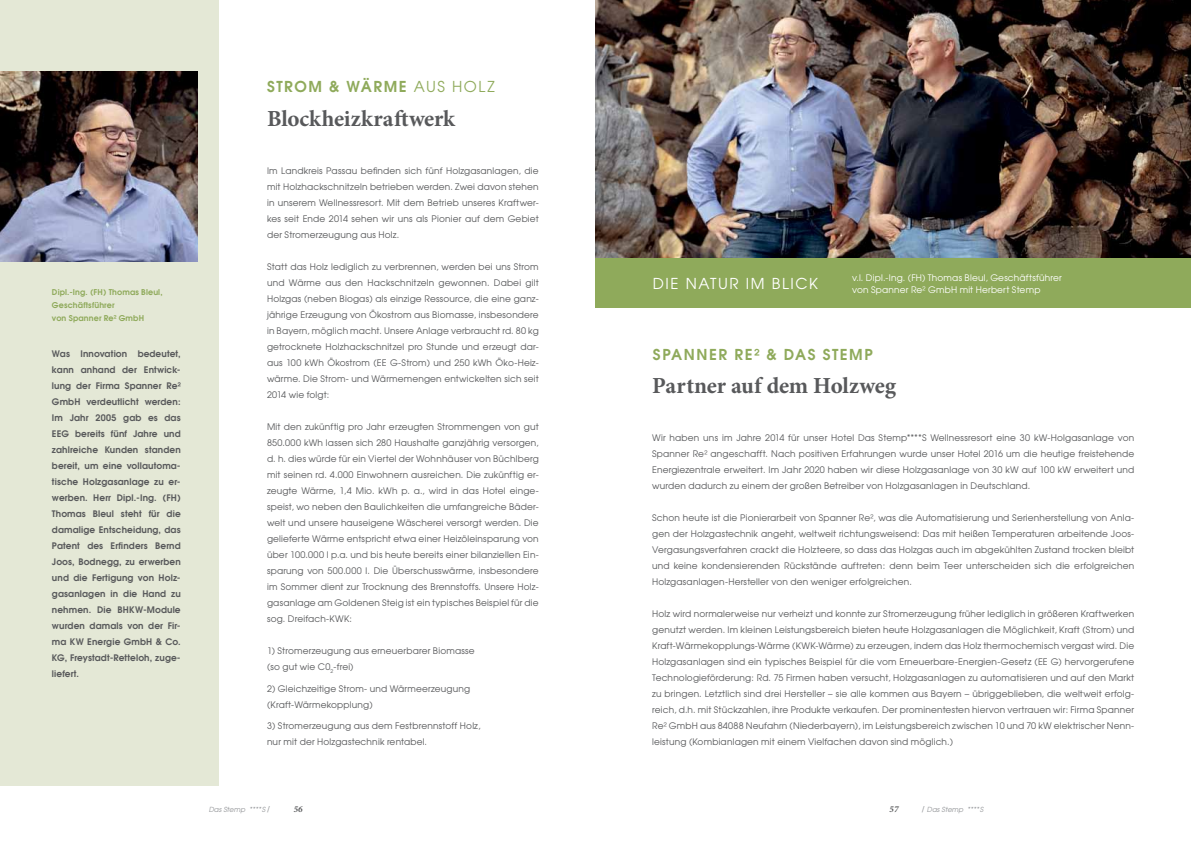
<style>
.page{position:relative;width:1191px;height:842px;background:#fff}
.page>*{position:absolute;margin:0;border:0;box-sizing:border-box;transform-origin:0 0}
.t1{font:700 23px "Minion Pro";letter-spacing:-.01em;color:#58595b}
.t2{font:600 15px "Avant Garde";letter-spacing:.105em;color:#8faa5b}
.t3{font:15px "Avant Garde";color:#fff}
.t4{font:9px/16px "Avant Garde";letter-spacing:.02em;color:#58595b;text-align:justify}
.t5{font:600 9px/16px "Avant Garde";letter-spacing:.01em;color:#58595b;text-align:justify}
.t6{font:9px/12px "Avant Garde";letter-spacing:.02em;color:#fff}
.t7{font:italic 700 9px "Minion Pro";color:#58595b}
.t8{font:600 8px/13px "Avant Garde";letter-spacing:.02em;color:#8faa5b}
.t9{font:italic 7px "Avant Garde";color:#939598}
.s1{font-weight:400}
.s2{font-family:"Minion Pro";font-weight:700;font-style:normal;font-size:9px}
</style>
<div class="page">
<div style="left:0;top:0;width:218px;height:785px;background:#e4e8d6"></div>
<img style="left:0;top:71px;width:198px;height:191px">
<img style="left:595px;top:0;width:596px;height:258px">
<div style="left:595px;top:258px;width:596px;height:50px;background:#8faa5b"></div>
<p class="t8" style="left:52px;top:286px;width:112px">Dipl.-Ing. (FH) Thomas Bleul,<br>Geschäftsführer<br>von Spanner Re² GmbH</p>
<p class="t5" style="left:52px;top:346px;width:130px">Was Innovation bedeutet, kann anhand der Entwick&shy;lung der Firma Spanner Re²<br>GmbH verdeutlicht werden:<br>Im Jahr 2005 gab es das EEG bereits fünf Jahre und zahlreiche Kunden standen bereit, um eine vollautoma&shy;tische Holzgasanlage zu er&shy;werben. Herr Dipl.-Ing. (FH)<br>Thomas Bleul steht für die damalige Entscheidung, das Patent des Erfinders Bernd Joos, Bodnegg, zu erwerben und die Fertigung von Holz&shy;gasanlagen in die Hand zu nehmen. Die BHKW-Module wurden damals von der Fir&shy;ma KW Energie GmbH &amp; Co.<br>KG, Freystadt-Retteloh, zuge&shy;liefert.</p>
<h2 class="t2" style="left:267px;top:77px;width:229px">STROM &amp; WÄRME <span class="s1">AUS HOLZ</span></h2>
<h1 class="t1" style="left:267px;top:102px;width:189px">Blockheizkraftwerk</h1>
<p class="t4" style="left:267px;top:163px;width:273px">Im Landkreis Passau befinden sich fünf Holzgasanlagen, die mit Holzhackschnitzeln betrieben werden. Zwei davon stehen in unserem Wellnessresort. Mit dem Betrieb unseres Kraftwer&shy;kes seit Ende 2014 sehen wir uns als Pionier auf dem Gebiet der Stromerzeugung aus Holz.</p>
<p class="t4" style="left:267px;top:259px;width:273px">Statt das Holz lediglich zu verbrennen, werden bei uns Strom und Wärme aus den Hackschnitzeln gewonnen. Dabei gilt Holzgas (neben Biogas) als einzige Ressource, die eine ganz&shy;jährige Erzeugung von Ökostrom aus Biomasse, insbesondere in Bayern, möglich macht. Unsere Anlage verbraucht rd. 80 kg getrocknete Holzhackschnitzel pro Stunde und erzeugt dar&shy;aus 100 kWh Ökostrom (EE G-Strom) und 250 kWh Öko-Heiz&shy;wärme. Die Strom- und Wärmemengen entwickelten sich seit 2014 wie folgt:</p>
<p class="t4" style="left:267px;top:419px;width:273px">Mit den zukünftig pro Jahr erzeugten Strommengen von gut 850.000 kWh lassen sich 280 Haushalte ganzjährig versorgen, d. h. dies würde für ein Viertel der Wohnhäuser von Büchlberg mit seinen rd. 4.000 Einwohnern ausreichen. Die zukünftig er&shy;zeugte Wärme, 1,4 Mio. kWh p. a., wird in das Hotel einge&shy;speist, wo neben den Baulichkeiten die umfangreiche Bäder&shy;welt und unsere hauseigene Wäscherei versorgt werden. Die gelieferte Wärme entspricht etwa einer Heizöleinsparung von über 100.000 l p.a. und bis heute bereits einer bilanziellen Ein&shy;sparung von 500.000 l. Die Überschusswärme, insbesondere im Sommer dient zur Trocknung des Brennstoffs. Unsere Holz&shy;gasanlage am Goldenen Steig ist ein typisches Beispiel für die sog. Dreifach-KWK:</p>
<p class="t4" style="left:267px;top:643px;width:209px">1) Stromerzeugung aus erneuerbarer Biomasse (so gut wie C0<sub>2</sub>-frei)</p>
<p class="t4" style="left:267px;top:680px;width:205px">2) Gleichzeitige Strom- und Wärmeerzeugung (Kraft-Wärmekopplung)</p>
<p class="t4" style="left:267px;top:718px;width:215px">3) Stromerzeugung aus dem Festbrennstoff Holz, nur mit der Holzgastechnik rentabel.</p>
<h2 class="t3" style="left:653px;top:274px;width:44px">Die Natu</h2>
<h2 class="t3" style="left:729px;top:274px;width:88px">r imBlick</h2>
<p class="t6" style="left:852px;top:271px;width:211px">v.l. Dipl.-Ing. (FH) Thomas Bleul, Geschäftsführer von Spanner Re² GmbH mit Herbert Stemp</p>
<h2 class="t2" style="left:653px;top:344px;width:221px">SPANNER RE² &amp; DAS STEMP</h2>
<h1 class="t1" style="left:652px;top:370px;width:245px">Partner auf dem Holzweg</h1>
<p class="t4" style="left:652px;top:430px;width:483px">Wir haben uns im Jahre 2014 für unser Hotel Das Stemp****S Wellnessresort eine 30 kW-Holgasanlage von Spanner Re² angeschafft. Nach positiven Erfahrungen wurde unser Hotel 2016 um die heutige freistehende Energiezentrale erweitert. Im Jahr 2020 haben wir diese Holzgasanlage von 30 kW auf 100 kW erweitert und wurden dadurch zu einem der großen Betreiber von Holzgasanlagen in Deutschland.</p>
<p class="t4" style="left:652px;top:510px;width:483px">Schon heute ist die Pionierarbeit von Spanner Re², was die Automatisierung und Serienherstellung von Anla&shy;gen der Holzgastechnik angeht, weltweit richtungsweisend: Das mit heißen Temperaturen arbeitende Joos-Vergasungsverfahren crackt die Holzteere, so dass das Holzgas auch im abgekühlten Zustand trocken bleibt und keine kondensierenden Rückstände auftreten: denn beim Teer unterscheiden sich die erfolgreichen Holzgasanlagen-Hersteller von den weniger erfolgreichen.</p>
<p class="t4" style="left:652px;top:606px;width:483px">Holz wird normalerweise nur verheizt und konnte zur Stromerzeugung früher lediglich in größeren Kraftwerken genutzt werden. Im kleinen Leistungsbereich bieten heute Holzgasanlagen die Möglichkeit, Kraft (Strom) und Kraft-Wärmekopplungs-Wärme (KWK-Wärme) zu erzeugen, indem das Holz thermochemisch vergast wird. Die Holzgasanlagen sind ein typisches Beispiel für die vom Erneuerbare-Energien-Gesetz (EE G) hervorgerufene Technologieförderung: Rd. 75 Firmen haben versucht, Holzgasanlagen zu automatisieren und auf den Markt zu bringen. Letztlich sind drei Hersteller – sie alle kommen aus Bayern – übriggeblieben, die weltweit erfolg&shy;reich, d.h. mit Stückzahlen, ihre Produkte verkaufen. Der prominentesten hiervon vertrauen wir: Firma Spanner Re² GmbH aus 84088 Neufahrn (N iederbayern), im Leistungsbereich zwischen 10 und 70 kW elektrischer Nenn&shy;leistung (Kombianlagen mit einem Vielfachen davon sind möglich.)</p>
<p class="t9" style="left:209px;top:805px;width:63px">Das Stemp **** S <span class="s2">/</span></p>
<p class="t7" style="left:294px;top:803px;width:10px">56</p>
<p class="t7" style="left:889px;top:803px;width:10px">57</p>
<p class="t9" style="left:922px;top:805px;width:63px"><span class="s2">/</span> Das Stemp **** S</p>
</div>
